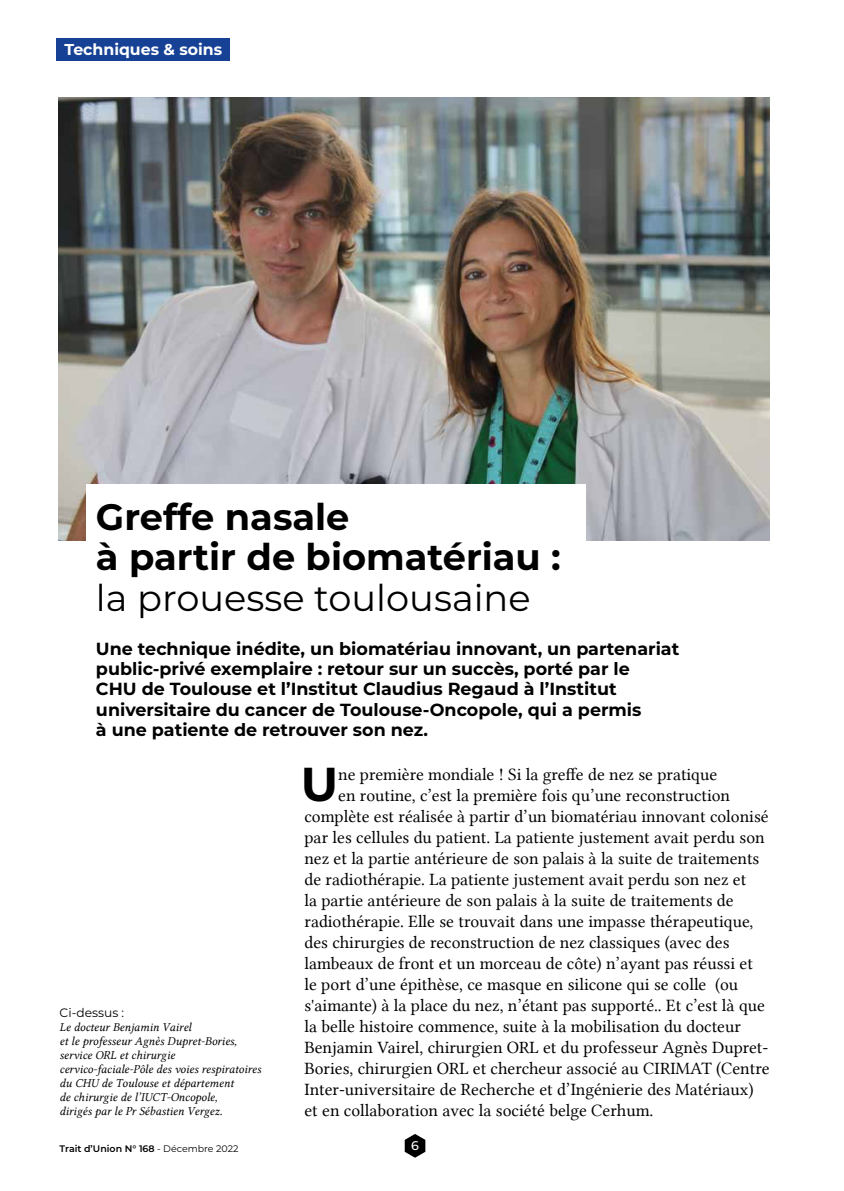
<style>
.page{position:relative;width:844px;height:1191px;background:#fff}
.page>*{position:absolute;margin:0;border:0;box-sizing:border-box;transform-origin:0 0}
.t1{font:700 47.43px "Montserrat";color:#000}
.t2{font:700 36.75px/40.2px "Montserrat";color:#000}
.t3{font:36.75px "Montserrat";color:#000}
.t4{font:17.5px "Lin Libertine";color:#000}
.t5{font:700 17.5px/20.1px "Montserrat";color:#000}
.t6{font:700 15.75px "Montserrat";color:#fff}
.t7{font:500 12.6px "Montserrat";color:#fff}
.t8{font:12.25px/14px "Lin Libertine I";color:#000}
.t9{font:12.25px "Montserrat";color:#000}
.t10{font:600 9.45px "Montserrat";color:#000}
.s1{font-weight:400}
</style>
<div class="page">
<svg style="left:404px;top:1134px;width:21px;height:23px"></svg>
<img style="left:59px;top:98px;width:710px;height:443px">
<div style="left:86px;top:484px;width:499px;height:148px;background:#fff"></div>
<div style="left:56px;top:38px;width:174px;height:22px;background:#164194"></div>
<p class="t6" style="left:64px;top:38px;width:159px">Techniques &amp; soins</p>
<h2 class="t2" style="left:96px;top:495px;width:466px">Greffe nasale<br>à partir de biomatériau :</h2>
<h2 class="t3" style="left:96px;top:572px;width:436px">la prouesse toulousaine</h2>
<p class="t5" style="left:96px;top:638px;width:584px">Une technique inédite, un biomatériau innovant, un partenariat public-privé exemplaire : retour sur un succès, porté par le<br>CHU de Toulouse et l’Institut Claudius Regaud à l’Institut universitaire du cancer de Toulouse-Oncopole, qui a permis<br>à une patiente de retrouver son nez.</p>
<p class="t9" style="left:60px;top:1003px;width:66px">Ci-dessus :</p>
<p class="t8" style="left:60px;top:1020px;width:203px">Le docteur Benjamin Vairel<br>et le professeur Agnès Dupret-Bories, service ORL et chirurgie cervico-faciale-Pôle des voies respiratoires du CHU de Toulouse et département<br>de chirurgie de l’IUCT-Oncopole,<br>dirigés par le Pr Sébastien Vergez.</p>
<h1 class="t1" style="left:301px;top:750px;width:39px">U</h1>
<p class="t4" style="left:338px;top:764px;width:380px">ne première mondiale ! Si la greffe de nez se pratique</p>
<p class="t4" style="left:338px;top:785px;width:393px">en routine, c’est la première fois qu’une reconstruction</p>
<p class="t4" style="left:304px;top:806px;width:465px">complète est réalisée à partir d’un biomatériau innovant colonisé</p>
<p class="t4" style="left:304px;top:827px;width:461px">par les cellules du patient. La patiente justement avait perdu son</p>
<p class="t4" style="left:304px;top:848px;width:456px">nez et la partie antérieure de son palais à la suite de traitements</p>
<p class="t4" style="left:304px;top:869px;width:443px">de radiothérapie. La patiente justement avait perdu son nez et</p>
<p class="t4" style="left:304px;top:890px;width:430px">la partie antérieure de son palais à la suite de traitements de</p>
<p class="t4" style="left:304px;top:911px;width:450px">radiothérapie. Elle se trouvait dans une impasse thérapeutique,</p>
<p class="t4" style="left:304px;top:932px;width:426px">des chirurgies de reconstruction de nez classiques (avec des</p>
<p class="t4" style="left:304px;top:953px;width:450px">lambeaux de front et un morceau de côte) n’ayant pas réussi et</p>
<p class="t4" style="left:304px;top:974px;width:435px">le port d’une épithèse, ce masque en silicone qui se colle (ou</p>
<p class="t4" style="left:304px;top:995px;width:462px">s'aimante) à la place du nez, n’étant pas supporté.. Et c’est là que</p>
<p class="t4" style="left:304px;top:1016px;width:438px">la belle histoire commence, suite à la mobilisation du docteur</p>
<p class="t4" style="left:304px;top:1037px;width:465px">Benjamin Vairel, chirurgien ORL et du professeur Agnès Dupret-</p>
<p class="t4" style="left:304px;top:1058px;width:466px">Bories, chirurgien ORL et chercheur associé au CIRIMAT (Centre</p>
<p class="t4" style="left:304px;top:1079px;width:450px">Inter-universitaire de Recherche et d’Ingénierie des Matériaux)</p>
<p class="t4" style="left:304px;top:1100px;width:350px">et en collaboration avec la société belge Cerhum.</p>
<p class="t10" style="left:60px;top:1141px;width:180px">Trait d’Union N° 168 <span class="s1">- Décembre 2022</span></p>
<p class="t7" style="left:411px;top:1136px;width:9px">6</p>
</div>
